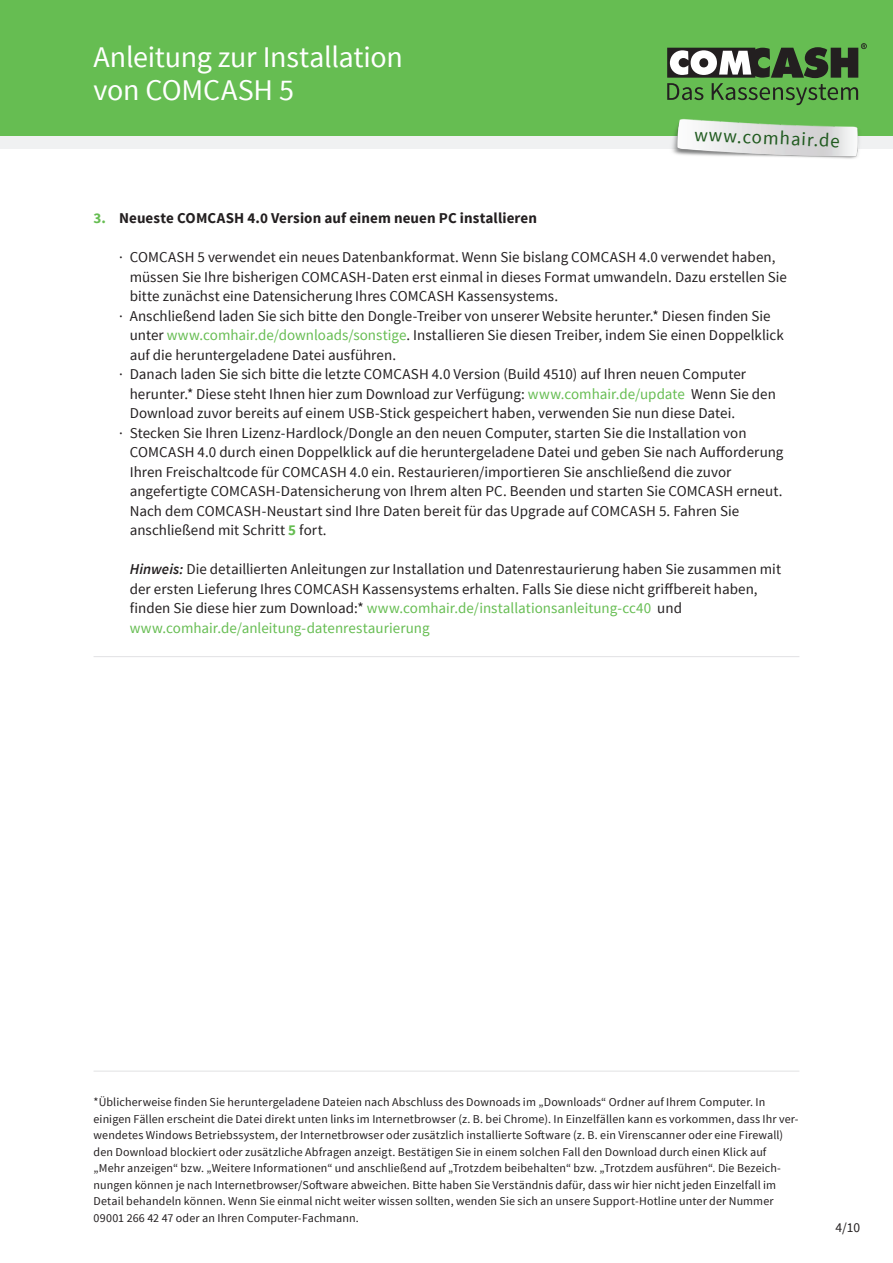
<style>
.page{position:relative;width:893px;height:1263px;background:#fff}
.page>*{position:absolute;margin:0;border:0;box-sizing:border-box;transform-origin:0 0}
.t1{font:30px/33px "Source Sans Pro";letter-spacing:-.01em;color:#fff}
.t2{font:18.9px "Source Sans Pro";color:#205a1f}
.t3{font:15px/19.5px "Source Sans Pro";color:#231f20}
.t4{font:700 15px "Source Sans Pro";letter-spacing:.005em;color:#231f20}
.t5{font:13.5px "Source Sans Pro";color:#231f20}
.t6{font:12px/16.5px "Source Sans Pro";letter-spacing:.01em;color:#231f20}
.s1{color:#66bd52}
.s2{font-weight:700;color:#66bd52}
.s3{font-weight:600;font-style:italic}
</style>
<div class="page">
<div style="left:0;top:0;width:893px;height:136px;background:#66bd52"></div>
<div style="left:0;top:136px;width:893px;height:13px;background:#f0f1f2"></div>
<img style="left:672px;top:119px;width:187px;height:40px">
<svg style="left:667px;top:43px;width:200px;height:62px"></svg>
<hr style="left:94px;top:656px;width:705px;height:1px;background:#e1e2e4">
<hr style="left:94px;top:1071px;width:705px;height:1px;background:#e1e2e4">
<h1 class="t1" style="left:94px;top:41px;width:311px">Anleitung zur Installation von COMCASH 5</h1>
<p class="t2" style="left:695px;top:122px;width:147px;rotate:3deg">www.comhair.de</p>
<p class="t4" style="left:94px;top:208px;width:445px"><span class="s1">3.</span> Neueste COMCASH 4.0 Version auf einem neuen PC installieren</p>
<p class="t3" style="left:119px;top:248px;width:658px">· COMCASH 5 verwendet ein neues Datenbankformat. Wenn Sie bislang COMCASH 4.0 verwendet haben,</p>
<p class="t3" style="left:130px;top:267px;width:659px">müssen Sie Ihre bisherigen COMCASH-Daten erst einmal in dieses Format umwandeln. Dazu erstellen Sie</p>
<p class="t3" style="left:130px;top:287px;width:430px">bitte zunächst eine Datensicherung Ihres COMCASH Kassensystems.</p>
<p class="t3" style="left:119px;top:306px;width:653px">· Anschließend laden Sie sich bitte den Dongle-Treiber von unserer Website herunter.* Diesen finden Sie</p>
<p class="t3" style="left:130px;top:326px;width:656px">unter <span class="s1">www.comhair.de/downloads/sonstige</span>. Installieren Sie diesen Treiber, indem Sie einen Doppelklick</p>
<p class="t3" style="left:130px;top:345px;width:268px">auf die heruntergeladene Datei ausführen.</p>
<p class="t3" style="left:119px;top:365px;width:628px">· Danach laden Sie sich bitte die letzte COMCASH 4.0 Version (Build 4510) auf Ihren neuen Computer</p>
<p class="t3" style="left:130px;top:384px;width:648px">herunter.* Diese steht Ihnen hier zum Download zur Verfügung: <span class="s1">www.comhair.de/update</span> Wenn Sie den</p>
<p class="t3" style="left:130px;top:404px;width:607px">Download zuvor bereits auf einem USB-Stick gespeichert haben, verwenden Sie nun diese Datei.</p>
<p class="t3" style="left:119px;top:423px;width:629px">· Stecken Sie Ihren Lizenz-Hardlock/Dongle an den neuen Computer, starten Sie die Installation von</p>
<p class="t3" style="left:130px;top:443px;width:655px">COMCASH 4.0 durch einen Doppelklick auf die heruntergeladene Datei und geben Sie nach Aufforderung</p>
<p class="t3" style="left:130px;top:462px;width:603px">Ihren Freischaltcode für COMCASH 4.0 ein. Restaurieren/importieren Sie anschließend die zuvor</p>
<p class="t3" style="left:130px;top:482px;width:654px">angefertigte COMCASH-Datensicherung von Ihrem alten PC. Beenden und starten Sie COMCASH erneut.</p>
<p class="t3" style="left:130px;top:501px;width:611px">Nach dem COMCASH-Neustart sind Ihre Daten bereit für das Upgrade auf COMCASH 5. Fahren Sie</p>
<p class="t3" style="left:130px;top:521px;width:198px">anschließend mit Schritt <span class="s2">5</span> fort.</p>
<p class="t3" style="left:130px;top:560px;width:653px"><span class="s3">Hinweis:</span> Die detaillierten Anleitungen zur Installation und Datenrestaurierung haben Sie zusammen mit der ersten Lieferung Ihres COMCASH Kassensystems erhalten. Falls Sie diese nicht griffbereit haben, finden Sie diese hier zum Download:* <span class="s1">www.comhair.de/installationsanleitung-cc40</span> und <span class="s1">www.comhair.de/anleitung-datenrestaurierung</span></p>
<p class="t6" style="left:94px;top:1094px;width:706px">*Üblicherweise finden Sie heruntergeladene Dateien nach Abschluss des Downoads im „Downloads“ Ordner auf Ihrem Computer. In einigen Fällen erscheint die Datei direkt unten links im Internetbrowser (z. B. bei Chrome). In Einzelfällen kann es vorkommen, dass Ihr ver&shy;wendetes Windows Betriebssystem, der Internetbrowser oder zusätzlich installierte Software (z. B. ein Virenscanner oder eine Firewall) den Download blockiert oder zusätzliche Abfragen anzeigt. Bestätigen Sie in einem solchen Fall den Download durch einen Klick auf „Mehr anzeigen“ bzw. „Weitere Informationen“ und anschließend auf „Trotzdem beibehalten“ bzw. „Trotzdem ausführen“. Die Bezeich&shy;nungen können je nach Internetbrowser/Software abweichen. Bitte haben Sie Verständnis dafür, dass wir hier nicht jeden Einzelfall im Detail behandeln können. Wenn Sie einmal nicht weiter wissen sollten, wenden Sie sich an unsere Support-Hotline unter der Nummer 09001 266 42 47 oder an Ihren Computer-Fachmann.</p>
<p class="t5" style="left:835px;top:1219px;width:26px">4/10</p>
</div>
